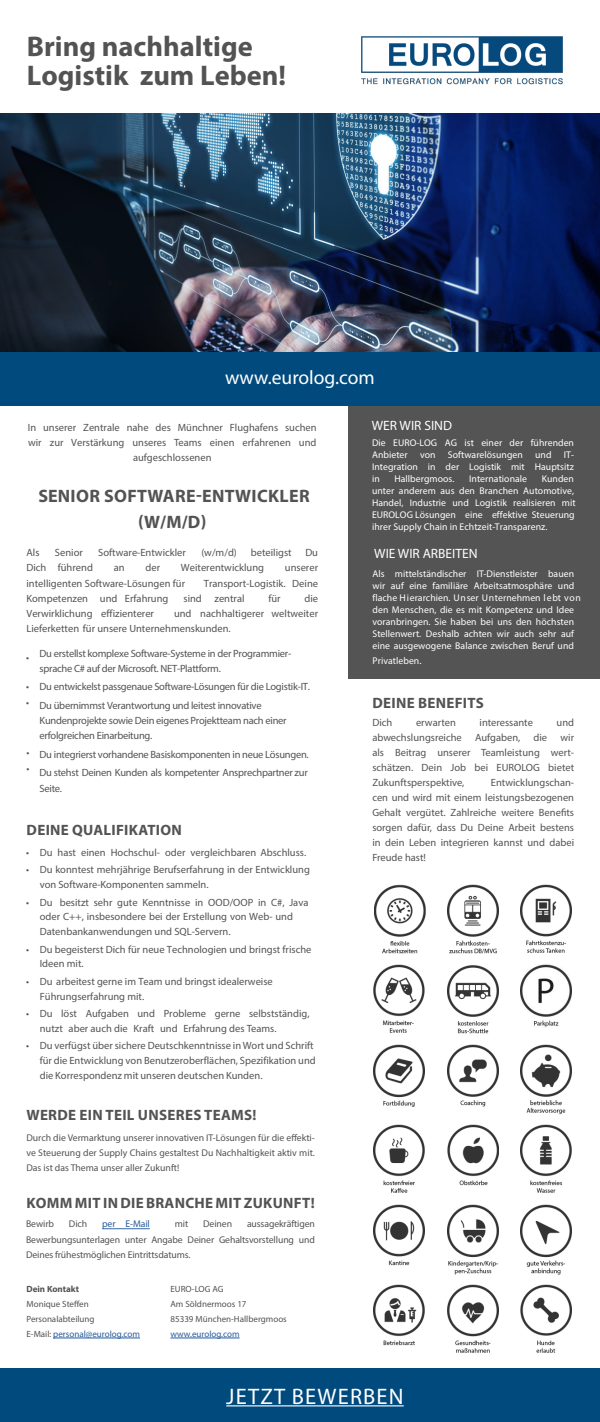
<style>
.page{position:relative;width:600px;height:1422px;background:#fff}
.page>*{position:absolute;margin:0;border:0;box-sizing:border-box;transform-origin:0 0}
.t1{font:700 28.5px/28.5px "Myriad Pro";color:#535353}
.t2{font:22.5px "Myriad Pro";letter-spacing:.05em;color:#fff}
.t3{font:19.5px "Myriad Pro";color:#fff}
.t4{font:700 18px/26.2px "Myriad Pro";letter-spacing:.02em;color:#535353;text-align:center}
.t5{font:700 15px "Myriad Pro";letter-spacing:.02em;color:#535353}
.t6{font:13.5px "Myriad Pro";color:#fff}
.t7{font:10.5px/15px "Myriad Pro";color:#535353}
.t8{font:10.5px/18.3px "Myriad Pro";letter-spacing:-.025em;color:#535353}
.t9{font:9.75px/12px "Myriad Pro";letter-spacing:.005em;color:#fff}
.t10{font:9.75px/15px "Myriad Pro";letter-spacing:-.01em;color:#535353;text-align:justify}
.t11{font:9.75px "Myriad Pro";letter-spacing:-.01em;color:#265b9b}
.t12{font:9px/15px "Myriad Pro";color:#535353}
.t13{font:9px "Myriad Pro";color:#265b9b}
.t14{font:700 9px "Myriad Pro";color:#535353}
.s1{color:#265b9b}
.s2{font-size:10.5px}
</style>
<div class="page">
<img style="left:0;top:113px;width:600px;height:239px">
<div style="left:348px;top:406px;width:252px;height:272px;background:#555454"></div>
<img style="left:361px;top:36px;width:202px;height:49px">
<img style="left:374px;top:884px;width:51px;height:70px">
<img style="left:448px;top:884px;width:51px;height:70px">
<img style="left:521px;top:884px;width:51px;height:69px">
<img style="left:447px;top:965px;width:51px;height:69px">
<img style="left:521px;top:964px;width:51px;height:63px">
<img style="left:374px;top:1044px;width:51px;height:63px">
<img style="left:447px;top:1044px;width:51px;height:63px">
<img style="left:521px;top:1044px;width:51px;height:70px">
<img style="left:374px;top:1124px;width:51px;height:69px">
<img style="left:447px;top:1124px;width:51px;height:62px">
<img style="left:521px;top:1124px;width:51px;height:69px">
<img style="left:374px;top:1204px;width:51px;height:62px">
<img style="left:447px;top:1204px;width:51px;height:70px">
<hr style="left:53px;top:1337px;width:87px;height:1px;background:#265b9b">
<hr style="left:170px;top:1337px;width:70px;height:1px;background:#265b9b">
<div style="left:0;top:352px;width:600px;height:54px;background:#004a7d"></div>
<img style="left:374px;top:1284px;width:51px;height:62px">
<img style="left:521px;top:1204px;width:51px;height:70px">
<img style="left:447px;top:1284px;width:51px;height:69px">
<img style="left:374px;top:964px;width:50px;height:69px">
<img style="left:521px;top:1284px;width:51px;height:69px">
<hr style="left:102px;top:1228px;width:48px;height:1px;background:#265b9b">
<div style="left:0;top:1368px;width:600px;height:53px;background:#004a7d"></div>
<hr style="left:226px;top:1405px;width:178px;height:1px;background:#fff">
<h1 class="t1" style="left:27px;top:32px;width:261px">Bring nachhaltige<br>Logistik zum Leben!</h1>
<h3 class="t3" style="left:225px;top:370px;width:151px">www.eurolog.com</h3>
<p class="t7" style="left:28px;top:420px;width:290px;text-align:center">In unserer Zentrale nahe des Münchner Flughafens suchen wir zur Verstärkung unseres Teams einen erfahrenen und aufgeschlossenen</p>
<h3 class="t4" style="left:39px;top:482px;width:273px">SENIOR SOFTWARE-ENTWICKLER (W/M/D)</h3>
<p class="t7" style="left:27px;top:546px;width:15px">Als</p>
<p class="t7" style="left:55px;top:546px;width:29px">Senior</p>
<p class="t7" style="left:98px;top:546px;width:89px">Software-Entwickler</p>
<p class="t7" style="left:201px;top:546px;width:37px">(w/m/d)</p>
<p class="t7" style="left:251px;top:546px;width:42px">beteiligst</p>
<p class="t7" style="left:305px;top:545px;width:14px">Du</p>
<p class="t7" style="left:27px;top:560px;width:68px">Dich führend</p>
<p class="t7" style="left:114px;top:560px;width:12px">an</p>
<p class="t7" style="left:146px;top:560px;width:16px">der</p>
<p class="t7" style="left:181px;top:560px;width:85px">Weiterentwicklung</p>
<p class="t7" style="left:285px;top:560px;width:35px">unserer</p>
<p class="t7" style="left:27px;top:575px;width:160px">intelligenten Software-Lösungen für</p>
<p class="t7" style="left:204px;top:575px;width:116px">Transport-Logistik. Deine</p>
<p class="t7" style="left:27px;top:590px;width:143px">Kompetenzen und Erfahrung</p>
<p class="t7" style="left:184px;top:590px;width:63px">sind zentral</p>
<p class="t7" style="left:268px;top:590px;width:14px">für</p>
<p class="t7" style="left:304px;top:590px;width:15px">die</p>
<p class="t7" style="left:27px;top:605px;width:129px">Verwirklichung effizienterer</p>
<p class="t7" style="left:27px;top:605px;width:293px;text-indent:147px">und nachhaltigerer weltweiter<br>Lieferketten für unsere Unternehmenskunden.</p>
<p class="t7" style="left:26px;top:651px;width:4px">•</p>
<p class="t7" style="left:26px;top:679px;width:4px">•</p>
<p class="t8" style="left:40px;top:646px;width:253px;line-height:14.9px">Du erstellst komplexe Software-Systeme in der Programmier&shy;sprache C# auf der Microsoft. NET-Plattform.</p>
<p class="t8" style="left:40px;top:677px;width:272px">Du entwickelst passgenaue Software-Lösungen für die Logistik-IT.<br>Du übernimmst Verantwortung und leitest innovative</p>
<p class="t8" style="left:40px;top:712px;width:249px;line-height:15.3px">Kundenprojekte sowie Dein eigenes Projektteam nach einer erfolgreichen Einarbeitung.</p>
<p class="t8" style="left:40px;top:745px;width:271px">Du integrierst vorhandene Basiskomponenten in neue Lösungen.<br>Du stehst Deinen Kunden als kompetenter Ansprechpartner zur</p>
<p class="t7" style="left:40px;top:780px;width:24px">Seite.</p>
<p class="t7" style="left:26px;top:696px;width:4px">•</p>
<p class="t7" style="left:26px;top:745px;width:4px;line-height:15.4px">• •</p>
<h3 class="t5" style="left:27px;top:824px;width:157px">DEINE QUALIFIKATION</h3>
<p class="t7" style="left:26px;top:846px;width:281px">• Du hast einen Hochschul- oder vergleichbaren Abschluss.</p>
<p class="t7" style="left:40px;top:863px;width:272px;text-indent:-13px">• Du konntest mehrjährige Berufserfahrung in der Entwicklung von Software-Komponenten sammeln.</p>
<p class="t7" style="left:40px;top:895px;width:270px;text-indent:-13px">• Du besitzt sehr gute Kenntnisse in OOD/OOP in C#, Java oder C++, insbesondere bei der Erstellung von Web- und<br>Datenbankanwendungen und SQL-Servern.</p>
<p class="t7" style="left:40px;top:942px;width:273px;line-height:14.7px;text-indent:-13px">• Du begeisterst Dich für neue Technologien und bringst frische<br>Ideen mit.</p>
<p class="t7" style="left:40px;top:974px;width:235px;line-height:14.7px;text-indent:-13px">• Du arbeitest gerne im Team und bringst idealerweise<br>Führungserfahrung mit.</p>
<p class="t7" style="left:40px;top:1006px;width:271px;text-indent:-13px">• Du löst Aufgaben und Probleme gerne selbstständig, nutzt aber auch die Kraft und Erfahrung des Teams.</p>
<p class="t7" style="left:40px;top:1039px;width:277px;text-indent:-13px">• Du verfügst über sichere Deutschkenntnisse in Wort und Schrift für die Entwicklung von Benutzeroberflächen, Spezifikation und die Korrespondenz mit unseren deutschen Kunden.</p>
<h3 class="t5" style="left:26px;top:1109px;width:232px">WERDE EIN TEIL UNSERES TEAMS!</h3>
<p class="t10" style="left:26px;top:1130px;width:290px">Durch die Vermarktung unserer innovativen IT-Lösungen für die effekti&shy;ve Steuerung der Supply Chains gestaltest Du Nachhaltigkeit aktiv mit.<br>Das ist das Thema unser aller Zukunft!</p>
<h3 class="t5" style="left:26px;top:1197px;width:290px">KOMM MIT IN DIE BRANCHE MIT ZUKUNFT!</h3>
<p class="t10" style="left:26px;top:1217px;width:29px">Bewirb</p>
<p class="t10" style="left:69px;top:1217px;width:20px">Dich</p>
<p class="t11" style="left:102px;top:1217px;width:49px">per E-Mail</p>
<p class="t10" style="left:175px;top:1217px;width:15px">mit</p>
<p class="t10" style="left:203px;top:1217px;width:30px">Deinen</p>
<p class="t10" style="left:26px;top:1217px;width:290px;line-height:15.2px;text-indent:221px">aussagekräftigen Bewerbungsunterlagen unter Angabe Deiner Gehaltsvorstellung und Deines frühestmöglichen Eintrittsdatums.</p>
<p class="t14" style="left:26px;top:1285px;width:54px">Dein Kontakt</p>
<p class="t12" style="left:26px;top:1297px;width:115px">Monique Steffen<br>Personalabteilung<br>E-Mail: <span class="s1">personal@eurolog.com</span></p>
<p class="t12" style="left:170px;top:1282px;width:118px">EURO-LOG AG<br>Am Söldnermoos 17<br>85339 München-Hallbergmoos</p>
<p class="t13" style="left:170px;top:1330px;width:71px">www.eurolog.com</p>
<p class="t6" style="left:372px;top:420px;width:82px">WER WIR SIND</p>
<p class="t9" style="left:372px;top:437px;width:204px">Die EURO-LOG AG ist einer der führenden<br>Anbieter</p>
<p class="t9" style="left:420px;top:449px;width:17px">von</p>
<p class="t9" style="left:448px;top:449px;width:76px">Softwarelösungen</p>
<p class="t9" style="left:535px;top:449px;width:18px">und</p>
<p class="t9" style="left:372px;top:449px;width:204px;text-align:justify;text-indent:192px">IT-Integration in der Logistik mit Hauptsitz in</p>
<p class="t9" style="left:372px;top:473px;width:205px;text-indent:170px">Kunden unter anderem aus den Branchen Automotive, Handel, Industrie und Logistik realisieren mit EUROLOG Lösungen eine effektive Steuerung ihrer Supply Chain in Echtzeit-Transparenz.</p>
<p class="t6" style="left:374px;top:548px;width:105px">WIE WIR ARBEITEN</p>
<p class="t9" style="left:373px;top:568px;width:210px">Als mittelständischer IT-Dienstleister bauen wir auf eine familiäre Arbeitsatmosphäre und flache Hierarchien. Unser Unternehmen lebt von den Menschen, die es mit Kompetenz und Idee voranbringen. Sie haben bei uns den höchsten Stellenwert. Deshalb achten wir auch sehr auf eine ausgewogene Balance zwischen Beruf und</p>
<p class="t9" style="left:373px;top:655px;width:51px">Privatleben<span class="s2">.</span></p>
<p class="t9" style="left:394px;top:473px;width:62px">Hallbergmoos.</p>
<p class="t9" style="left:469px;top:473px;width:59px">Internationale</p>
<h3 class="t5" style="left:373px;top:697px;width:113px">DEINE BENEFITS</h3>
<p class="t7" style="left:372px;top:715px;width:21px">Dich</p>
<p class="t7" style="left:416px;top:715px;width:41px">erwarten</p>
<p class="t7" style="left:480px;top:715px;width:55px">interessante</p>
<p class="t7" style="left:557px;top:715px;width:19px">und</p>
<p class="t7" style="left:372px;top:730px;width:91px">abwechslungsreiche</p>
<p class="t7" style="left:475px;top:730px;width:47px">Aufgaben,</p>
<p class="t7" style="left:534px;top:730px;width:15px">die</p>
<p class="t7" style="left:372px;top:730px;width:203px;text-align:justify;text-indent:188px">wir als Beitrag unserer Teamleistung wert&shy;schätzen. Dein Job bei EUROLOG bietet Zukunftsperspektive,</p>
<p class="t7" style="left:372px;top:775px;width:203px;text-align:justify;text-indent:118px">Entwicklungschan&shy;cen und wird mit einem leistungsbezogenen Gehalt vergütet. Zahlreiche weitere Benefits sorgen dafür, dass Du Deine Arbeit bestens in dein Leben integrieren kannst und dabei Freude hast!</p>
<h2 class="t2" style="left:226px;top:1387px;width:179px">JETZT BEWERBEN</h2>
</div>
